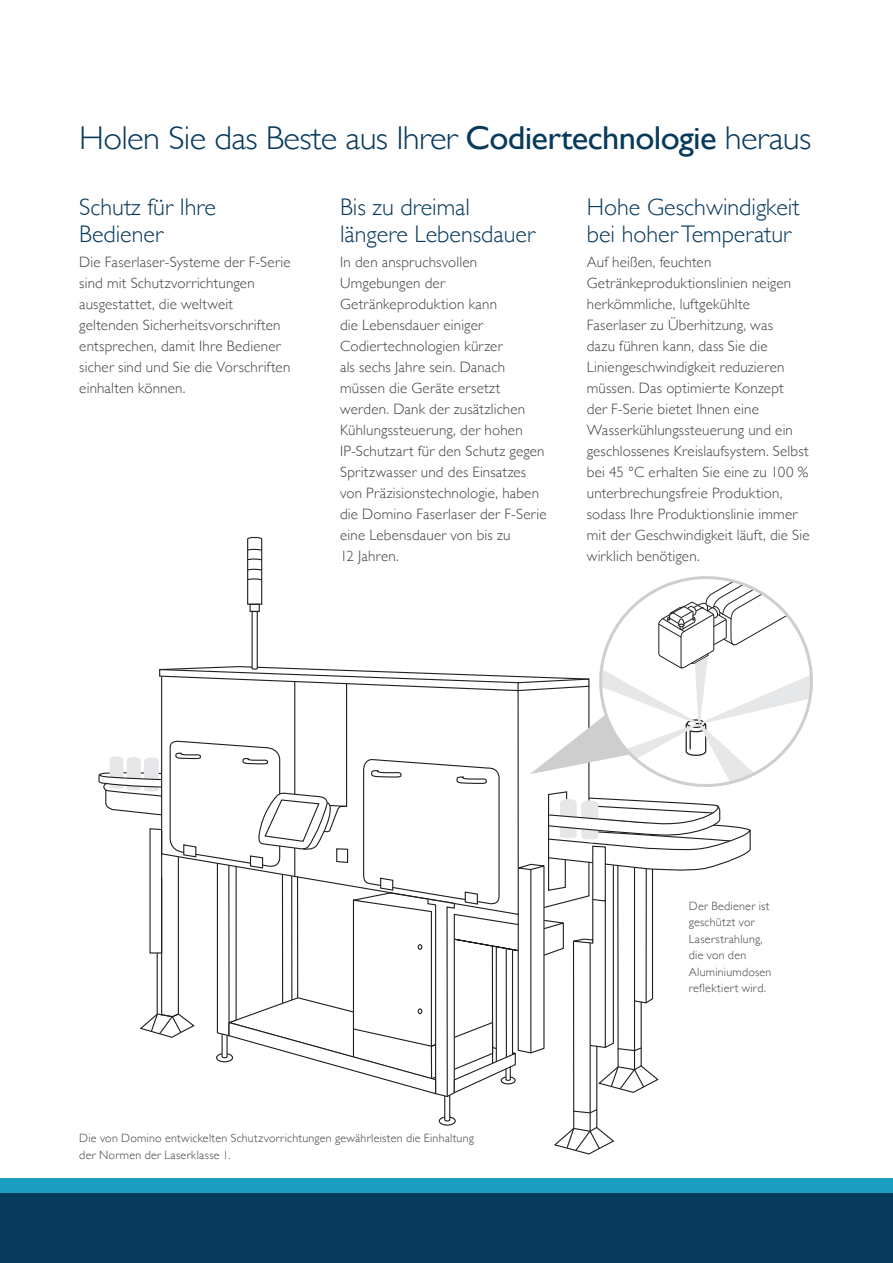
<style>
.page{position:relative;width:893px;height:1263px;background:#fff}
.page>*{position:absolute;margin:0;border:0;box-sizing:border-box;transform-origin:0 0}
.t1{font:300 33px "Gill Sans";letter-spacing:-.02em;color:#083a5c;scale:1.05 1}
.t2{font:300 24px/27px "Gill Sans";color:#083a5c}
.t3{font:300 15px/21px "Gill Sans";letter-spacing:.01em;color:#414042}
.t4{font:300 12px/16.5px "Gill Sans";letter-spacing:.02em;color:#414042}
.s1{font-weight:400}
</style>
<div class="page">
<div style="left:0;top:1193px;width:893px;height:70px;background:#083a5c"></div>
<div style="left:0;top:1178px;width:893px;height:15px;background:#1a9dc0"></div>
<svg style="left:98px;top:537px;width:653px;height:618px"></svg>
<svg style="left:596px;top:573px;width:217px;height:217px"></svg>
<h1 class="t1" style="left:79px;top:124px;width:699px">Holen Sie das Beste aus Ihrer <span class="s1">Codiertechnologie</span> heraus</h1>
<h2 class="t2" style="left:79px;top:195px;width:138px">Schutz für Ihre<br>Bediener</h2>
<p class="t3" style="left:79px;top:251px;width:213px">Die Faserlaser-Systeme der F-Serie sind mit Schutzvorrichtungen ausgestattet, die weltweit geltenden Sicherheitsvorschriften entsprechen, damit Ihre Bediener sicher sind und Sie die Vorschriften einhalten können.</p>
<h2 class="t2" style="left:340px;top:192px;width:196px">Bis zu dreimal längere Lebensdauer</h2>
<p class="t3" style="left:340px;top:253px;width:208px">In den anspruchsvollen<br>Umgebungen der<br>Getränkeproduktion kann<br>die Lebensdauer einiger<br>Codiertechnologien kürzer<br>als sechs Jahre sein. Danach müssen die Geräte ersetzt werden. Dank der zusätzlichen<br>Kühlungssteuerung, der hohen<br>IP-Schutzart für den Schutz gegen<br>Spritzwasser und des Einsatzes von Präzisionstechnologie, haben die Domino Faserlaser der F-Serie eine Lebensdauer von bis zu<br>12 Jahren.</p>
<h2 class="t2" style="left:587px;top:195px;width:214px">Hohe Geschwindigkeit bei hoher Temperatur</h2>
<p class="t3" style="left:587px;top:253px;width:224px">Auf heißen, feuchten<br>Getränkeproduktionslinien neigen herkömmliche, luftgekühlte<br>Faserlaser zu Überhitzung, was<br>dazu führen kann, dass Sie die<br>Liniengeschwindigkeit reduzieren müssen. Das optimierte Konzept<br>der F-Serie bietet Ihnen eine<br>Wasserkühlungssteuerung und ein geschlossenes Kreislaufsystem. Selbst bei 45 °C erhalten Sie eine zu 100 % unterbrechungsfreie Produktion, sodass Ihre Produktionslinie immer mit der Geschwindigkeit läuft, die Sie wirklich benötigen.</p>
<p class="t4" style="left:79px;top:1130px;width:396px">Die von Domino entwickelten Schutzvorrichtungen gewährleisten die Einhaltung der Normen der Laserklasse 1.</p>
<p class="t4" style="left:689px;top:898px;width:84px">Der Bediener ist geschützt vor<br>Laserstrahlung, die von den<br>Aluminiumdosen reflektiert wird.</p>
</div>
